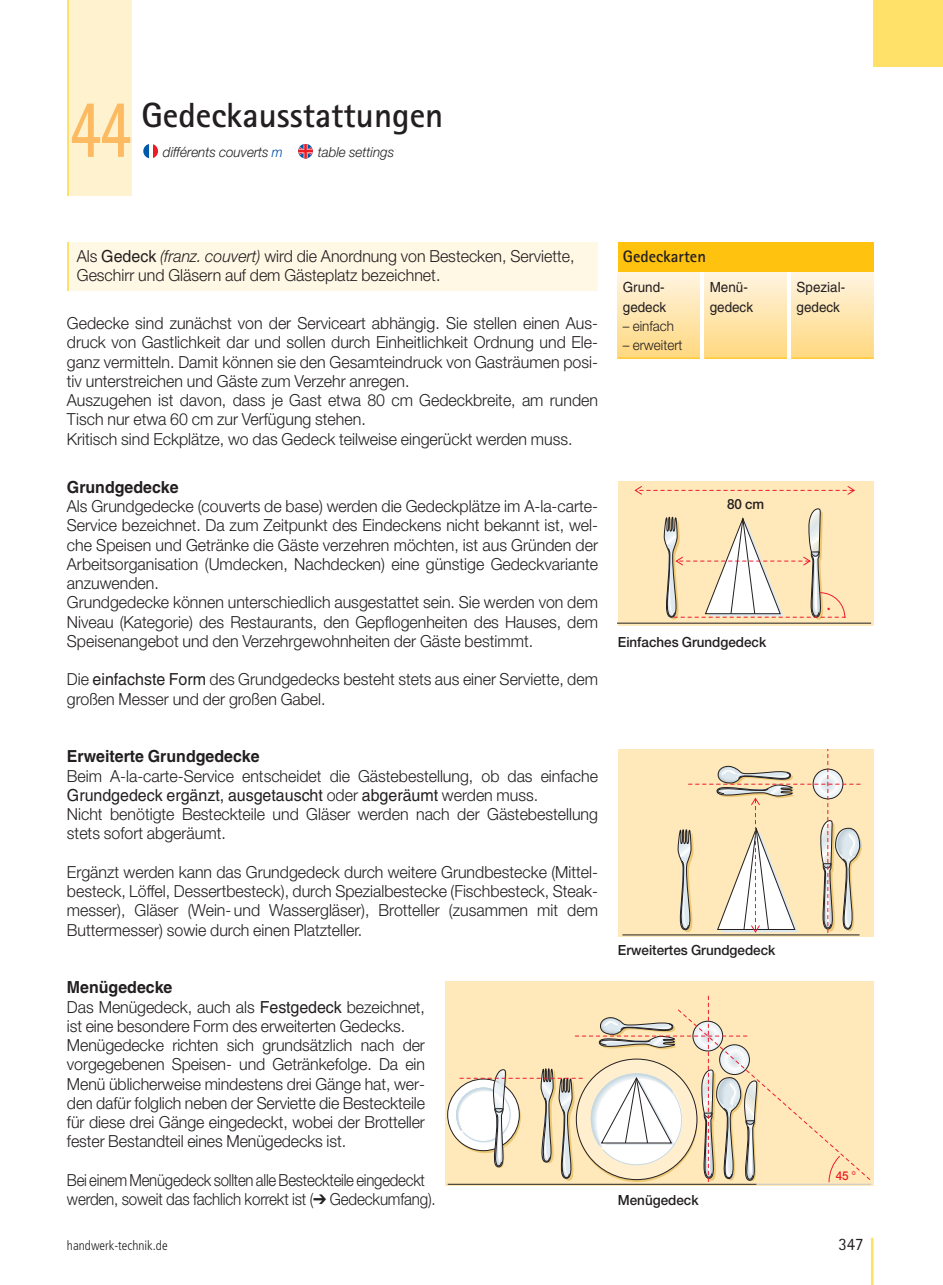
<style>
.page{position:relative;width:943px;height:1285px;background:#fff}
.page>*{position:absolute;margin:0;border:0;box-sizing:border-box;transform-origin:0 0}
.t1{font:700 84px "Rotis Sans Serif";color:#fcba62;scale:.7 1}
.t2{font:700 35px "Rotis Sans Serif";color:#231f20}
.t3{font:17.5px "Rotis Sans Serif";color:#231f20;scale:.96 1}
.t4{font:300 16.62px/19.2px "Helvetica Neue LT Std";color:#231f20;scale:.96 1}
.t5{font:300 16.62px/19.2px "Helvetica Neue LT Std";color:#231f20;scale:.9 1}
.t6{font:16.62px "Helvetica LT Std";color:#231f20;scale:.96 1}
.t7{font:700 16.62px "Helvetica LT Std";color:#231f20;scale:.96 1}
.t8{font:700 16.62px "Rotis Sans Serif";color:#231f20}
.t9{font:500 14px "Helvetica Neue LT Std";color:#231f20;scale:.96 1}
.t10{font:14px "Helvetica LT Std";color:#231f20;scale:.96 1}
.t11{font:italic 300 14px "Helvetica Neue LT Std";color:#231f20;scale:.96 1}
.t12{font:300 14px "Helvetica Neue LT Std";color:#231f20;scale:.96 1}
.t13{font:300 condensed 13.12px "Frutiger LT Std";color:#231f20}
.t14{font:500 12.25px "Helvetica Neue LT Std";color:#ed1c24;scale:.96 1}
.s1{color:#034ea2}
.s2{font-family:"Helvetica LT Std";font-weight:400}
.s3{font-style:italic}
.s4{font-family:"Helvetica Neue LT Std";font-weight:300}
</style>
<div class="page">
<hr style="left:870px;top:1238px;width:3px;height:47px;background:#ffe069">
<div style="left:67px;top:0;width:50px;height:196px;background:linear-gradient(to bottom,#fff3cf,#fff3cf)"></div>
<div style="left:70px;top:0;width:62px;height:196px;background:#fff3cf"></div>
<div style="left:618px;top:481px;width:255px;height:145px;background:#ffe9ba"></div>
<hr style="left:618px;top:623px;width:253px;height:1px;background:#231f20">
<svg style="left:663px;top:508px;width:182px;height:112px"></svg>
<svg style="left:634px;top:486px;width:221px;height:9px"></svg>
<div style="left:618px;top:749px;width:255px;height:187px;background:#ffe9ba"></div>
<div style="left:445px;top:981px;width:428px;height:205px;background:#ffe9ba"></div>
<svg style="left:447px;top:1088px;width:12px;height:54px"></svg>
<hr style="left:447px;top:1184px;width:309px;height:1px;background:#231f20">
<hr style="left:756px;top:1184px;width:115px;height:1px;background:#c5c6c8">
<svg style="left:459px;top:1069px;width:412px;height:111px"></svg>
<svg style="left:540px;top:749px;width:326px;height:436px"></svg>
<svg style="left:298px;top:144px;width:15px;height:14px"></svg>
<svg style="left:143px;top:144px;width:15px;height:14px"></svg>
<svg style="left:143px;top:144px;width:5px;height:14px"></svg>
<svg style="left:153px;top:144px;width:5px;height:14px"></svg>
<div style="left:873px;top:0;width:69px;height:67px;background:#ffe069"></div>
<div style="left:618px;top:272px;width:81px;height:86px;background:linear-gradient(to bottom,#fff4e2,#ffd980)"></div>
<div style="left:704px;top:272px;width:82px;height:86px;background:linear-gradient(to bottom,#fff4e2,#ffd980)"></div>
<div style="left:791px;top:272px;width:82px;height:86px;background:linear-gradient(to bottom,#fff4e2,#ffd980)"></div>
<div style="left:618px;top:243px;width:255px;height:29px;background:#ffc20e"></div>
<hr style="left:618px;top:358px;width:81px;height:1px;background:#ffc20e">
<hr style="left:704px;top:358px;width:82px;height:1px;background:#ffc20e">
<hr style="left:791px;top:358px;width:82px;height:1px;background:#ffc20e">
<div style="left:70px;top:243px;width:527px;height:48px;background:#fff8e5"></div>
<h1 class="t1" style="left:70px;top:99px;width:90px">44</h1>
<h2 class="t2" style="left:141px;top:103px;width:303px">Gedeckausstattungen</h2>
<p class="t11" style="left:163px;top:147px;width:126px">différents couverts <span class="s1">m</span></p>
<p class="t11" style="left:318px;top:147px;width:81px">table settings</p>
<p class="t4" style="left:77px;top:248px;width:520px">Als <span class="s2">Gedeck</span> <span class="s3">(franz. couvert)</span> wird die Anordnung von Bestecken, Serviette,<br>Geschirr und Gläsern auf dem Gästeplatz bezeichnet.</p>
<p class="t4" style="left:67px;top:315px;width:554px">Gedecke sind zunächst von der Serviceart abhängig. Sie stellen einen Aus&shy;druck von Gastlichkeit dar und sollen durch Einheitlichkeit Ordnung und Ele&shy;ganz vermitteln. Damit können sie den Gesamteindruck von Gasträumen posi&shy;tiv unterstreichen und Gäste zum Verzehr anregen.<br>Auszugehen ist davon, dass je Gast etwa 80 cm Gedeckbreite, am runden Tisch nur etwa 60 cm zur Verfügung stehen.<br>Kritisch sind Eckplätze, wo das Gedeck teilweise eingerückt werden muss.</p>
<p class="t7" style="left:67px;top:481px;width:118px">Grundgedecke</p>
<p class="t4" style="left:67px;top:498px;width:554px">Als Grundgedecke (couverts de base) werden die Gedeckplätze im A-la-carte-Service bezeichnet. Da zum Zeitpunkt des Eindeckens nicht bekannt ist, wel&shy;che Speisen und Getränke die Gäste verzehren möchten, ist aus Gründen der Arbeitsorganisation (Umdecken, Nachdecken) eine günstige Gedeckvariante anzuwenden.<br>Grundgedecke können unterschiedlich ausgestattet sein. Sie werden von dem Niveau (Kategorie) des Restaurants, den Gepflogenheiten des Hauses, dem Speisenangebot und den Verzehrgewohnheiten der Gäste bestimmt.</p>
<p class="t4" style="left:67px;top:671px;width:554px">Die <span class="s2">einfachste Form</span> des Grundgedecks besteht stets aus einer Serviette, dem großen Messer und der großen Gabel.</p>
<p class="t7" style="left:67px;top:750px;width:202px">Erweiterte Grundgedecke</p>
<p class="t4" style="left:67px;top:767px;width:554px">Beim A-la-carte-Service entscheidet die Gästebestellung, ob das einfache</p>
<p class="t6" style="left:67px;top:789px;width:492px">Grundgedeck ergänzt, ausgetauscht <span class="s4">oder</span> abgeräumt <span class="s4">werden muss.</span></p>
<p class="t4" style="left:67px;top:806px;width:554px">Nicht benötigte Besteckteile und Gläser werden nach der Gästebestellung stets sofort abgeräumt.</p>
<p class="t4" style="left:67px;top:864px;width:554px;text-align:justify">Ergänzt werden kann das Grundgedeck durch weitere Grundbestecke (Mittel&shy;besteck, Löffel, Dessertbesteck), durch Spezialbestecke (Fischbesteck, Steak - messer), Gläser (Wein- und Wassergläser), Brotteller (zusammen mit dem Buttermesser) sowie durch einen Platzteller.</p>
<p class="t7" style="left:67px;top:981px;width:111px">Menügedecke</p>
<p class="t4" style="left:67px;top:998px;width:374px">Das Menügedeck, auch als <span class="s2">Festgedeck</span> bezeichnet, ist eine besondere Form des erweiterten Gedecks.<br>Menügedecke richten sich grundsätzlich nach der vorgegebenen Speisen- und Getränkefolge. Da ein Menü üblicherweise mindestens drei Gänge hat, wer&shy;den dafür folglich neben der Serviette die Besteckteile für diese drei Gänge eingedeckt, wobei der Brotteller fester Bestandteil eines Menügedecks ist.</p>
<p class="t5" style="left:67px;top:1172px;width:411px">Bei einem Menügedeck sollten alle Besteckteile eingedeckt werden, soweit das fachlich korrekt ist (➔ Gedeckumfang).</p>
<p class="t13" style="left:67px;top:1237px;width:102px">handwerk-technik.de</p>
<p class="t8" style="left:622px;top:250px;width:85px">Gedeckarten</p>
<p class="t10" style="left:622px;top:282px;width:45px">Grund-</p>
<p class="t10" style="left:709px;top:282px;width:41px">Menü-</p>
<p class="t10" style="left:796px;top:282px;width:52px">Spezial-</p>
<p class="t10" style="left:622px;top:302px;width:47px">gedeck</p>
<p class="t10" style="left:709px;top:302px;width:47px">gedeck</p>
<p class="t10" style="left:796px;top:302px;width:47px">gedeck</p>
<p class="t12" style="left:622px;top:321px;width:55px">– einfach</p>
<p class="t12" style="left:622px;top:340px;width:64px">– erweitert</p>
<p class="t9" style="left:727px;top:498px;width:40px">80 cm</p>
<p class="t9" style="left:618px;top:637px;width:156px">Einfaches Grundgedeck</p>
<p class="t9" style="left:618px;top:945px;width:166px">Erweitertes Grundgedeck</p>
<p class="t9" style="left:618px;top:1195px;width:86px">Menügedeck</p>
<p class="t14" style="left:835px;top:1171px;width:23px">45 °</p>
<p class="t3" style="left:838px;top:1238px;width:28px">347</p>
</div>
